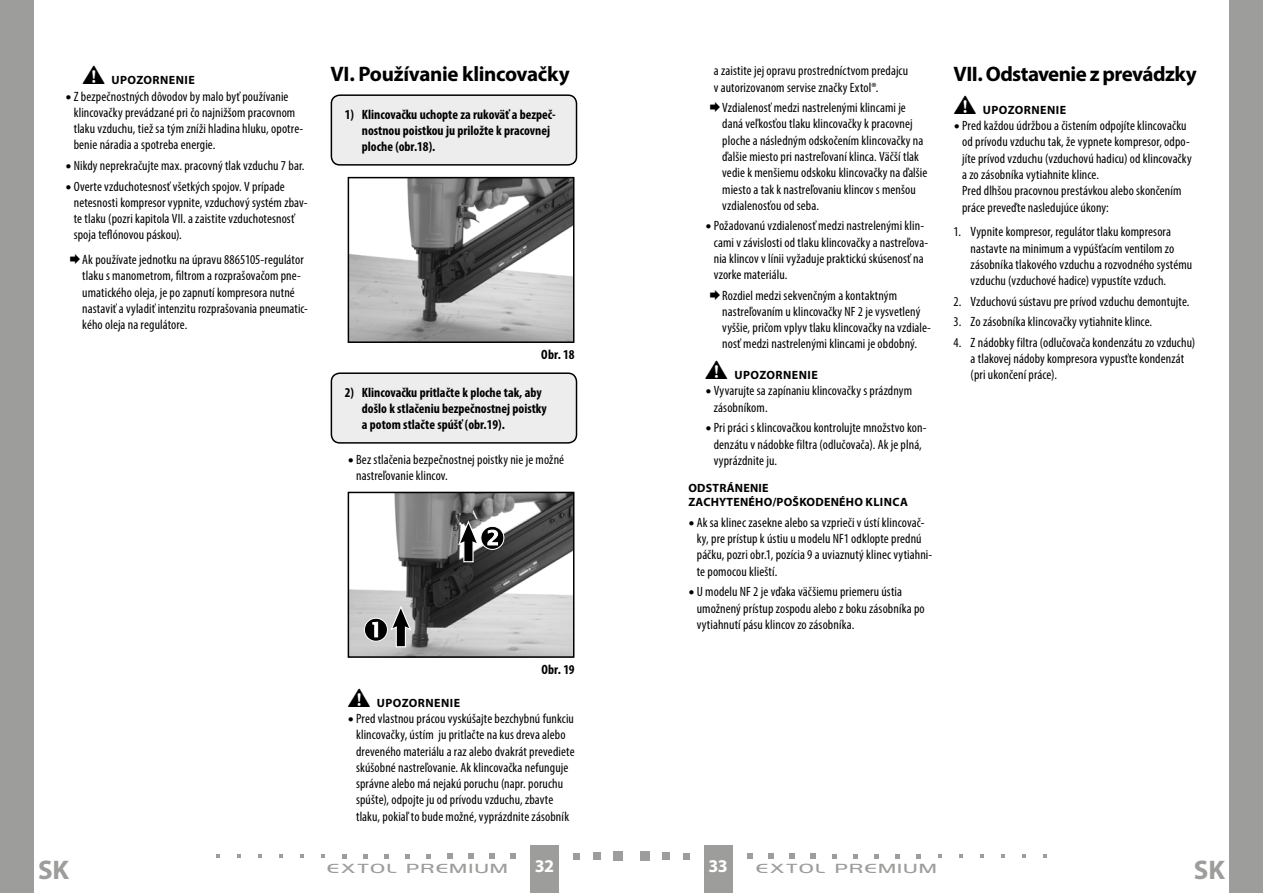
<style>
.page{position:relative;width:1263px;height:893px;background:#fff}
.page>*{position:absolute;margin:0;border:0;box-sizing:border-box;transform-origin:0 0}
.t1{font:700 27px "Myriad Pro";color:#9d9d9c}
.t2{font:700 21px "Myriad Pro";letter-spacing:-.025em;color:#000}
.t3{font:700 18px "Myriad Pro";color:#fff}
.t4{font:condensed 13.5px/16.2px "Myriad Pro";letter-spacing:.01em;color:#000}
.t5{font:700 condensed 13.5px/16.2px "Myriad Pro";color:#000}
.t6{font:700 12px/14.4px "Myriad Pro";letter-spacing:.035em;color:#000}
.t7{font:12px "Highland Gothic Light Medium CE";letter-spacing:.12em;color:#9d9d9c;scale:1.5 1}
.s1{font-family:"PF Din Text Comp Pro";font-weight:700;font-stretch:normal}
</style>
<div class="page">
<div style="left:0;top:0;width:34px;height:893px;background:#9d9d9c"></div>
<div style="left:1229px;top:0;width:34px;height:893px;background:#9d9d9c"></div>
<div style="left:704px;top:844px;width:29px;height:49px;background:#9d9d9c"></div>
<div style="left:530px;top:844px;width:28px;height:49px;background:#9d9d9c"></div>
<div style="left:640px;top:851px;width:9px;height:10px;background:#9d9d9c"></div>
<div style="left:662px;top:852px;width:8px;height:8px;background:#9d9d9c"></div>
<div style="left:683px;top:853px;width:7px;height:6px;background:#9d9d9c"></div>
<svg style="left:747px;top:853px;width:6px;height:6px"></svg>
<svg style="left:768px;top:853px;width:6px;height:6px"></svg>
<svg style="left:789px;top:853px;width:6px;height:6px"></svg>
<svg style="left:811px;top:853px;width:5px;height:6px"></svg>
<svg style="left:832px;top:854px;width:5px;height:4px"></svg>
<svg style="left:853px;top:854px;width:5px;height:4px"></svg>
<svg style="left:874px;top:854px;width:5px;height:4px"></svg>
<svg style="left:895px;top:854px;width:5px;height:4px"></svg>
<svg style="left:916px;top:854px;width:5px;height:4px"></svg>
<svg style="left:938px;top:854px;width:4px;height:4px"></svg>
<svg style="left:959px;top:854px;width:4px;height:4px"></svg>
<svg style="left:980px;top:854px;width:4px;height:4px"></svg>
<svg style="left:1001px;top:854px;width:4px;height:4px"></svg>
<svg style="left:1022px;top:854px;width:4px;height:4px"></svg>
<svg style="left:1043px;top:854px;width:4px;height:4px"></svg>
<div style="left:614px;top:851px;width:9px;height:10px;background:#9d9d9c"></div>
<div style="left:593px;top:852px;width:8px;height:8px;background:#9d9d9c"></div>
<svg style="left:573px;top:853px;width:6px;height:6px"></svg>
<svg style="left:510px;top:853px;width:6px;height:6px"></svg>
<svg style="left:489px;top:853px;width:5px;height:6px"></svg>
<svg style="left:468px;top:853px;width:5px;height:6px"></svg>
<svg style="left:447px;top:853px;width:5px;height:6px"></svg>
<svg style="left:426px;top:854px;width:5px;height:4px"></svg>
<svg style="left:405px;top:854px;width:5px;height:4px"></svg>
<svg style="left:384px;top:854px;width:5px;height:4px"></svg>
<svg style="left:363px;top:854px;width:5px;height:4px"></svg>
<svg style="left:342px;top:854px;width:5px;height:4px"></svg>
<svg style="left:321px;top:854px;width:4px;height:4px"></svg>
<svg style="left:300px;top:854px;width:4px;height:4px"></svg>
<svg style="left:279px;top:854px;width:4px;height:4px"></svg>
<svg style="left:258px;top:854px;width:4px;height:4px"></svg>
<svg style="left:237px;top:854px;width:4px;height:4px"></svg>
<svg style="left:216px;top:854px;width:4px;height:4px"></svg>
<div style="left:331px;top:95px;width:245px;height:70px;background:#ededed;border-radius:9px"></div>
<div style="left:331px;top:94px;width:246px;height:72px;border:2px solid #000;border-radius:9px"></div>
<img style="left:351px;top:180px;width:220px;height:160px">
<div style="left:348px;top:177px;width:226px;height:166px;border:2px solid #000"></div>
<div style="left:331px;top:373px;width:245px;height:70px;background:#ededed;border-radius:9px"></div>
<div style="left:331px;top:372px;width:246px;height:72px;border:2px solid #000;border-radius:9px"></div>
<img style="left:351px;top:495px;width:220px;height:160px">
<div style="left:348px;top:492px;width:226px;height:166px;border:2px solid #000"></div>
<svg style="left:364px;top:605px;width:48px;height:43px;background:#949494"></svg>
<svg style="left:457px;top:520px;width:48px;height:43px"></svg>
<p class="t6" style="left:82px;top:73px;width:114px">• UPOZORNENIE</p>
<p class="t4" style="left:74px;top:88px;width:231px;text-indent:-9px"><span class="s1">•</span> Z bezpečnostných dôvodov by malo byť používanie klincovačky prevádzané pri čo najnižšom pracovnom tlaku vzduchu, tiež sa tým zníži hladina hluku, opotre&shy;benie náradia a spotreba energie.</p>
<p class="t4" style="left:65px;top:157px;width:241px"><span class="s1">•</span> Nikdy neprekračujte max. pracovný tlak vzduchu 7 bar.</p>
<p class="t4" style="left:74px;top:178px;width:235px;text-indent:-9px"><span class="s1">•</span> Overte vzduchotesnosť všetkých spojov. V prípade netesnosti kompresor vypnite, vzduchový systém zbav&shy;te tlaku (pozri kapitola VII. a zaistite vzduchotesnosť spoja teflónovou páskou).</p>
<p class="t4" style="left:82px;top:251px;width:227px">Ak používate jednotku na úpravu 8865105-regulátor tlaku s manometrom, filtrom a rozprašovačom pne&shy;umatického oleja, je po zapnutí kompresora nutné nastaviť a vyladiť intenzitu rozprašovania pneumatic&shy;kého oleja na regulátore.</p>
<h2 class="t2" style="left:331px;top:60px;width:241px">VI. POUŽÍVANIE KLINCOVAČKY</h2>
<p class="t5" style="left:362px;top:106px;width:195px;text-indent:-17px">1) Klincovačku uchopte za rukoväť a bezpeč&shy;nostnou poistkou ju priložte k pracovnej ploche (obr.18).</p>
<p class="t5" style="left:541px;top:346px;width:35px">Obr. 18</p>
<p class="t5" style="left:362px;top:384px;width:186px;text-indent:-17px">2) Klincovačku pritlačte k ploche tak, aby došlo k stlačeniu bezpečnostnej poistky a potom stlačte spúšť (obr.19).</p>
<p class="t4" style="left:356px;top:451px;width:209px;text-indent:-9px"><span class="s1">•</span> Bez stlačenia bezpečnostnej poistky nie je možné nastreľovanie klincov.</p>
<p class="t5" style="left:541px;top:661px;width:35px">Obr. 19</p>
<p class="t6" style="left:348px;top:695px;width:114px">• UPOZORNENIE</p>
<p class="t4" style="left:356px;top:710px;width:220px;text-indent:-9px"><span class="s1">•</span> Pred vlastnou prácou vyskúšajte bezchybnú funkciu klincovačky, ústím ju pritlačte na kus dreva alebo dreveného materiálu a raz alebo dvakrát prevediete skúšobné nastreľovanie. Ak klincovačka nefunguje správne alebo má nejakú poruchu (napr. poruchu spúšte), odpojte ju od prívodu vzduchu, zbavte tlaku, pokiaľ to bude možné, vyprázdnite zásobník</p>
<p class="t4" style="left:714px;top:63px;width:196px">a zaistite jej opravu prostredníctvom predajcu v autorizovanom servise značky Extol®.</p>
<p class="t4" style="left:722px;top:99px;width:207px">Vzdialenosť medzi nastrelenými klincami je daná veľkosťou tlaku klincovačky k pracovnej ploche a následným odskočením klincovačky na ďalšie miesto pri nastreľovaní klinca. Väčší tlak vedie k menšiemu odskoku klincovačky na ďalšie miesto a tak k nastreľovaniu klincov s menšou vzdialenosťou od seba.</p>
<p class="t4" style="left:714px;top:218px;width:216px;text-indent:-9px"><span class="s1">•</span> Požadovanú vzdialenosť medzi nastrelenými klin&shy;cami v závislosti od tlaku klincovačky a nastreľova&shy;nia klincov v línii vyžaduje praktickú skúsenosť na vzorke materiálu.</p>
<p class="t4" style="left:722px;top:287px;width:210px">Rozdiel medzi sekvenčným a kontaktným nastreľovaním u klincovačky NF 2 je vysvetlený vyššie, pričom vplyv tlaku klincovačky na vzdiale&shy;nosť medzi nastrelenými klincami je obdobný.</p>
<p class="t6" style="left:705px;top:368px;width:114px">• UPOZORNENIE</p>
<p class="t4" style="left:714px;top:383px;width:200px;text-indent:-9px"><span class="s1">•</span> Vyvarujte sa zapínaniu klincovačky s prázdnym zásobníkom.</p>
<p class="t4" style="left:714px;top:420px;width:214px;text-indent:-9px"><span class="s1">•</span> Pri práci s klincovačkou kontrolujte množstvo kon&shy;denzátu v nádobke filtra (odlučovača). Ak je plná, vyprázdnite ju.</p>
<p class="t6" style="left:688px;top:480px;width:82px">ODSTRÁNENIE<br>ZACH</p>
<p class="t6" style="left:719px;top:495px;width:182px">YTENÉHO/POŠKODENÉHO KLINCA</p>
<p class="t4" style="left:697px;top:514px;width:237px;text-indent:-9px"><span class="s1">•</span> Ak sa klinec zasekne alebo sa vzprieči v ústí klincovač&shy;ky, pre prístup k ústiu u modelu NF1 odklopte prednú páčku, pozri obr.1, pozícia 9 a uviaznutý klinec vytiahni&shy;te pomocou klieští.</p>
<p class="t4" style="left:697px;top:583px;width:229px;text-indent:-9px"><span class="s1">•</span> U modelu NF 2 je vďaka väčšiemu priemeru ústia umožnený prístup zospodu alebo z boku zásobníka po vytiahnutí pásu klincov zo zásobníka.</p>
<h2 class="t2" style="left:954px;top:60px;width:245px">VII. ODSTAVENIE Z PREVÁDZKY</h2>
<p class="t6" style="left:954px;top:102px;width:114px">• UPOZORNENIE</p>
<p class="t4" style="left:962px;top:117px;width:231px;text-indent:-9px"><span class="s1">•</span> Pred každou údržbou a čistením odpojíte klincovačku od prívodu vzduchu tak, že vypnete kompresor, odpo&shy;jíte prívod vzduchu (vzduchovú hadicu) od klincovačky a zo zásobníka vytiahnite klince.<br>Pred dlhšou pracovnou prestávkou alebo skončením práce preveďte nasledujúce úkony:</p>
<p class="t4" style="left:971px;top:224px;width:223px;text-indent:-17px">1. Vypnite kompresor, regulátor tlaku kompresora nastavte na minimum a vypúšťacím ventilom zo zásobníka tlakového vzduchu a rozvodného systému vzduchu (vzduchové hadice) vypustíte vzduch.</p>
<p class="t4" style="left:954px;top:293px;width:237px">2. Vzduchovú sústavu pre prívod vzduchu demontujte.</p>
<p class="t4" style="left:954px;top:313px;width:200px">3. Zo zásobníka klincovačky vytiahnite klince.</p>
<p class="t4" style="left:971px;top:334px;width:226px;text-indent:-17px">4. Z nádobky filtra (odlučovača kondenzátu zo vzduchu) a tlakovej nádoby kompresora vypusťte kondenzát (pri ukončení práce).</p>
<h1 class="t1" style="left:38px;top:852px;width:32px">SK</h1>
<p class="t7" style="left:327px;top:861px;width:122px">EXTOL PREMIUM</p>
<h3 class="t3" style="left:535px;top:855px;width:21px">32</h3>
<h3 class="t3" style="left:708px;top:855px;width:21px">33</h3>
<p class="t7" style="left:756px;top:861px;width:122px">EXTOL PREMIUM</p>
<h1 class="t1" style="left:1194px;top:852px;width:32px">SK</h1>
</div>
